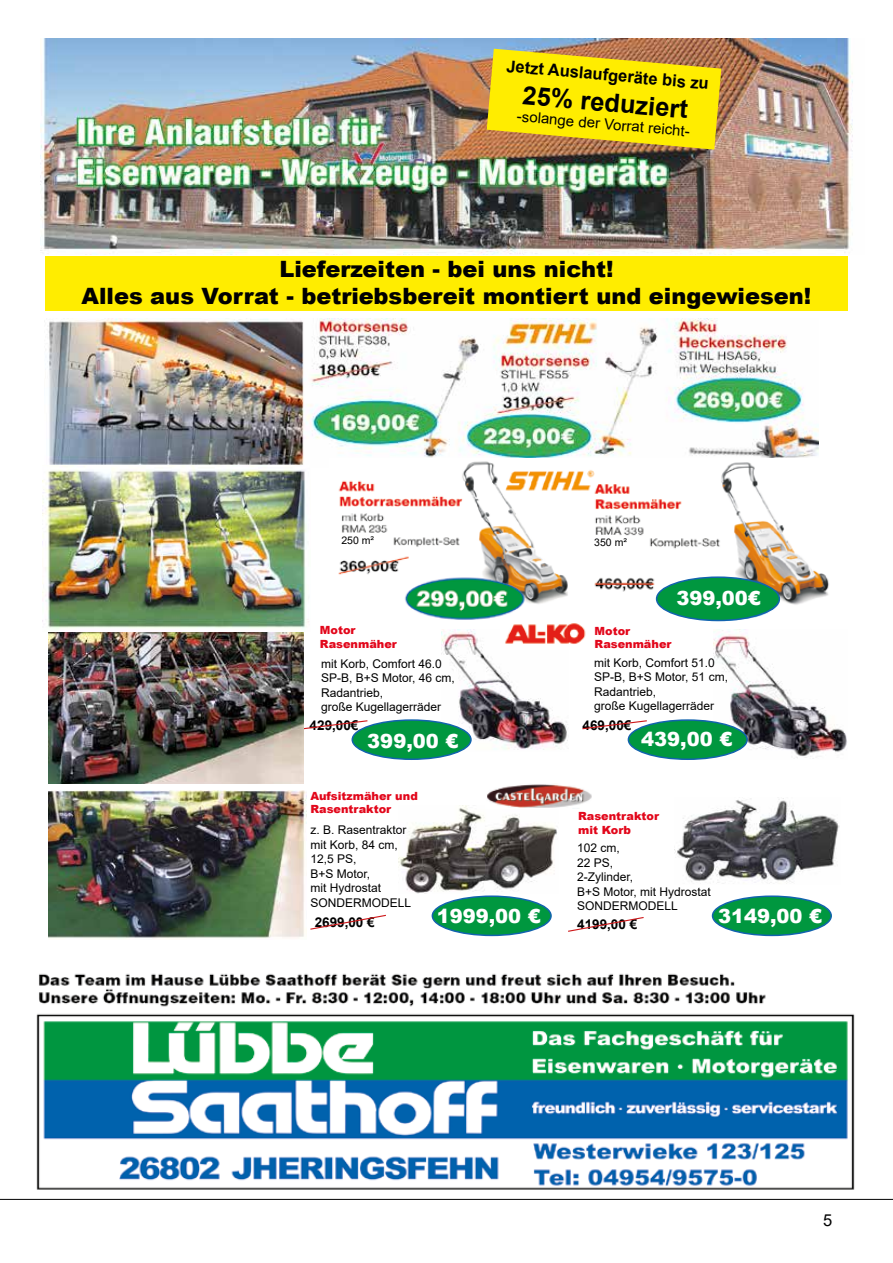
<style>
.page{position:relative;width:893px;height:1263px;background:#fff}
.page>*{position:absolute;margin:0;border:0;box-sizing:border-box;transform-origin:0 0}
.t1{font:700 25.5px "Arial";color:#000}
.t2{font:900 22.5px/27px "Arial";color:#000;text-align:center}
.t3{font:900 19.5px "Arial";color:#fff}
.t4{font:700 16.5px "Arial";color:#000}
.t5{font:16.5px "Arial";color:#000}
.t6{font:15px "Arial";color:#000}
.t7{font:700 13.5px "Arial";color:#000}
.t8{font:12px/14.4px "Arial";color:#000}
.t9{font:900 11.25px/13.5px "Arial";color:#e2071b}
.t10{font:10.5px "Arial";color:#000}
</style>
<div class="page">
<hr style="left:0;top:1199px;width:893px;height:1px;background:#000">
<img style="left:441px;top:629px;width:127px;height:123px">
<img style="left:41px;top:39px;width:812px;height:216px">
<img style="left:36px;top:973px;width:819px;height:217px">
<svg style="left:487px;top:49px;width:234px;height:101px;background:#eed311"></svg>
<img style="left:501px;top:623px;width:85px;height:27px">
<img style="left:49px;top:791px;width:258px;height:147px">
<img style="left:674px;top:798px;width:166px;height:86px">
<img style="left:399px;top:805px;width:158px;height:88px">
<svg style="left:310px;top:914px;width:76px;height:16px"></svg>
<svg style="left:582px;top:720px;width:66px;height:10px"></svg>
<svg style="left:303px;top:719px;width:66px;height:11px"></svg>
<svg style="left:568px;top:917px;width:76px;height:15px"></svg>
<div style="left:432px;top:896px;width:119px;height:39px;background:#00973f;border-radius:50%"></div>
<div style="left:432px;top:895px;width:120px;height:41px;border:2px solid #1263ae;border-radius:50%"></div>
<div style="left:352px;top:720px;width:119px;height:39px;background:#00973f;border-radius:50%"></div>
<div style="left:351px;top:719px;width:121px;height:41px;border:2px solid #1263ae;border-radius:50%"></div>
<div style="left:712px;top:896px;width:119px;height:39px;background:#00973f;border-radius:50%"></div>
<div style="left:712px;top:895px;width:120px;height:41px;border:2px solid #1263ae;border-radius:50%"></div>
<img style="left:713px;top:629px;width:134px;height:130px">
<div style="left:628px;top:720px;width:119px;height:39px;background:#00973f;border-radius:50%"></div>
<div style="left:628px;top:719px;width:120px;height:41px;border:2px solid #1263ae;border-radius:50%"></div>
<img style="left:486px;top:784px;width:106px;height:24px">
<img style="left:49px;top:632px;width:254px;height:151px">
<img style="left:49px;top:318px;width:770px;height:147px">
<div style="left:45px;top:256px;width:803px;height:55px;background:#ffed00"></div>
<img style="left:330px;top:458px;width:499px;height:164px">
<div style="left:657px;top:577px;width:122px;height:43px;background:#00973f;border-radius:50%"></div>
<div style="left:656px;top:576px;width:124px;height:45px;border:2px solid #1263ae;border-radius:50%"></div>
<div style="left:324px;top:535px;width:43px;height:12px;background:#fff"></div>
<div style="left:576px;top:535px;width:43px;height:12px;background:#fff"></div>
<div style="left:341px;top:536px;width:41px;height:11px;background:#fff"></div>
<div style="left:594px;top:538px;width:39px;height:11px;background:#fff"></div>
<img style="left:43px;top:465px;width:266px;height:165px">
<h3 class="t4" style="left:508px;top:54px;width:204px;rotate:5deg">Jetzt Auslaufgeräte bis zu</h3>
<h1 class="t1" style="left:524px;top:77px;width:167px;rotate:5deg">25% reduziert</h1>
<p class="t6" style="left:518px;top:106px;width:177px;rotate:5deg">-solange der Vorrat reicht-</p>
<h2 class="t2" style="left:82px;top:254px;width:731px">Lieferzeiten - bei uns nicht!<br>Alles aus Vorrat - betriebsbereit montiert und eingewiesen!</h2>
<p class="t10" style="left:341px;top:533px;width:34px">250 m²</p>
<p class="t10" style="left:594px;top:535px;width:34px">350 m²</p>
<h3 class="t3" style="left:676px;top:584px;width:86px">399,00€</h3>
<p class="t9" style="left:320px;top:623px;width:78px">Motor<br>Rasenmäher</p>
<p class="t9" style="left:595px;top:624px;width:78px">Motor<br>Rasenmäher</p>
<p class="t8" style="left:594px;top:655px;width:135px">mit Korb, Comfort 51.0<br>SP-B, B+S Motor, 51 cm,<br>Radantrieb,<br>große Kugellagerräder</p>
<h3 class="t3" style="left:641px;top:725px;width:93px">439,00 €</h3>
<p class="t8" style="left:321px;top:656px;width:135px">mit Korb, Comfort 46.0<br>SP-B, B+S Motor, 46 cm,<br>Radantrieb,<br>große Kugellagerräder</p>
<p class="t7" style="left:310px;top:716px;width:50px">429,00€</p>
<p class="t7" style="left:583px;top:716px;width:50px">469,00€</p>
<h3 class="t3" style="left:367px;top:726px;width:93px">399,00 €</h3>
<p class="t9" style="left:310px;top:789px;width:109px">Aufsitzmäher und<br>Rasentraktor</p>
<p class="t9" style="left:578px;top:809px;width:82px">Rasentraktor</p>
<p class="t8" style="left:310px;top:823px;width:98px">z. B. Rasentraktor</p>
<p class="t9" style="left:578px;top:822px;width:54px">mit Korb</p>
<p class="t8" style="left:310px;top:837px;width:102px">mit Korb, 84 cm,<br>12,5 PS,<br>B+S Motor,<br>mit Hydrostat<br>SONDERMODELL</p>
<p class="t8" style="left:577px;top:841px;width:135px">102 cm,<br>22 PS,<br>2-Zylinder,<br>B+S Motor, mit Hydrostat<br>SONDERMODELL</p>
<h3 class="t3" style="left:437px;top:901px;width:106px">1999,00 €</h3>
<h3 class="t3" style="left:718px;top:901px;width:106px">3149,00 €</h3>
<p class="t7" style="left:315px;top:913px;width:62px">2699,00 €</p>
<p class="t7" style="left:577px;top:915px;width:62px">4199,00 €</p>
<h3 class="t5" style="left:823px;top:1209px;width:11px">5</h3>
</div>
